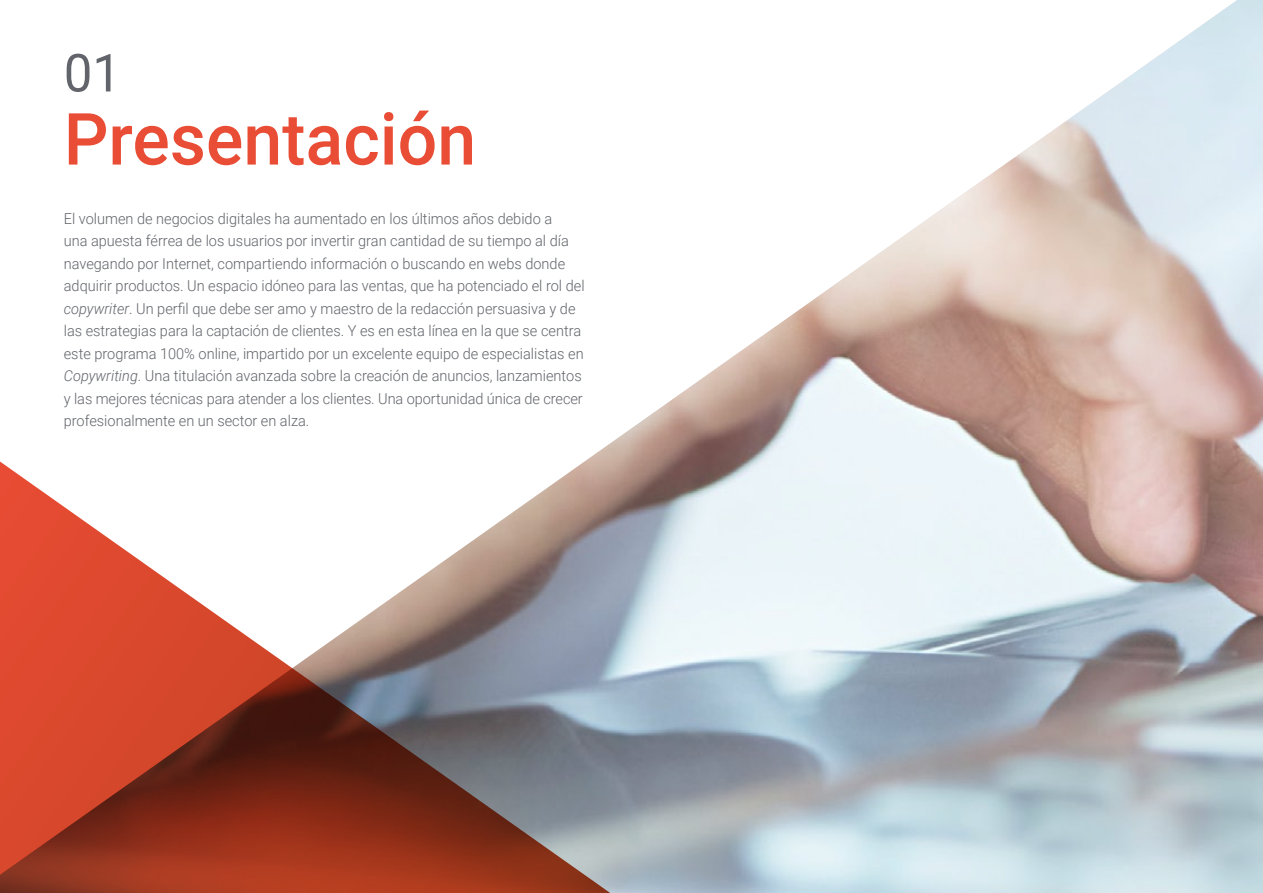
<style>
.page{position:relative;width:1263px;height:893px;background:#fff}
.page>*{position:absolute;margin:0;border:0;box-sizing:border-box;transform-origin:0 0}
.t1{font:500 72px "Roboto";color:#e94d35}
.t2{font:52.5px "Roboto";color:#61646a}
.t3{font:300 15px/22.5px "Roboto";color:#61646a}
.s1{font-style:italic}
</style>
<div class="page">
<img style="left:607px;top:0;width:656px;height:893px">
<svg style="left:0;top:446px;width:640px;height:447px"></svg>
<h2 class="t2" style="left:64px;top:36px;width:59px">01</h2>
<h1 class="t1" style="left:64px;top:89px;width:414px">Presentación</h1>
<p class="t3" style="left:64px;top:207px;width:522px">El volumen de negocios digitales ha aumentado en los últimos años debido a<br>una apuesta férrea de los usuarios por invertir gran cantidad de su tiempo al día navegando por Internet, compartiendo información o buscando en webs donde adquirir productos. Un espacio idóneo para las ventas, que ha potenciado el rol del <span class="s1">copywriter</span>. Un perfil que debe ser amo y maestro de la redacción persuasiva y de las estrategias para la captación de clientes. Y es en esta línea en la que se centra este programa 100% online, impartido por un excelente equipo de especialistas en <span class="s1">Copywriting</span>. Una titulación avanzada sobre la creación de anuncios, lanzamientos y las mejores técnicas para atender a los clientes. Una oportunidad única de crecer profesionalmente en un sector en alza.</p>
</div>
